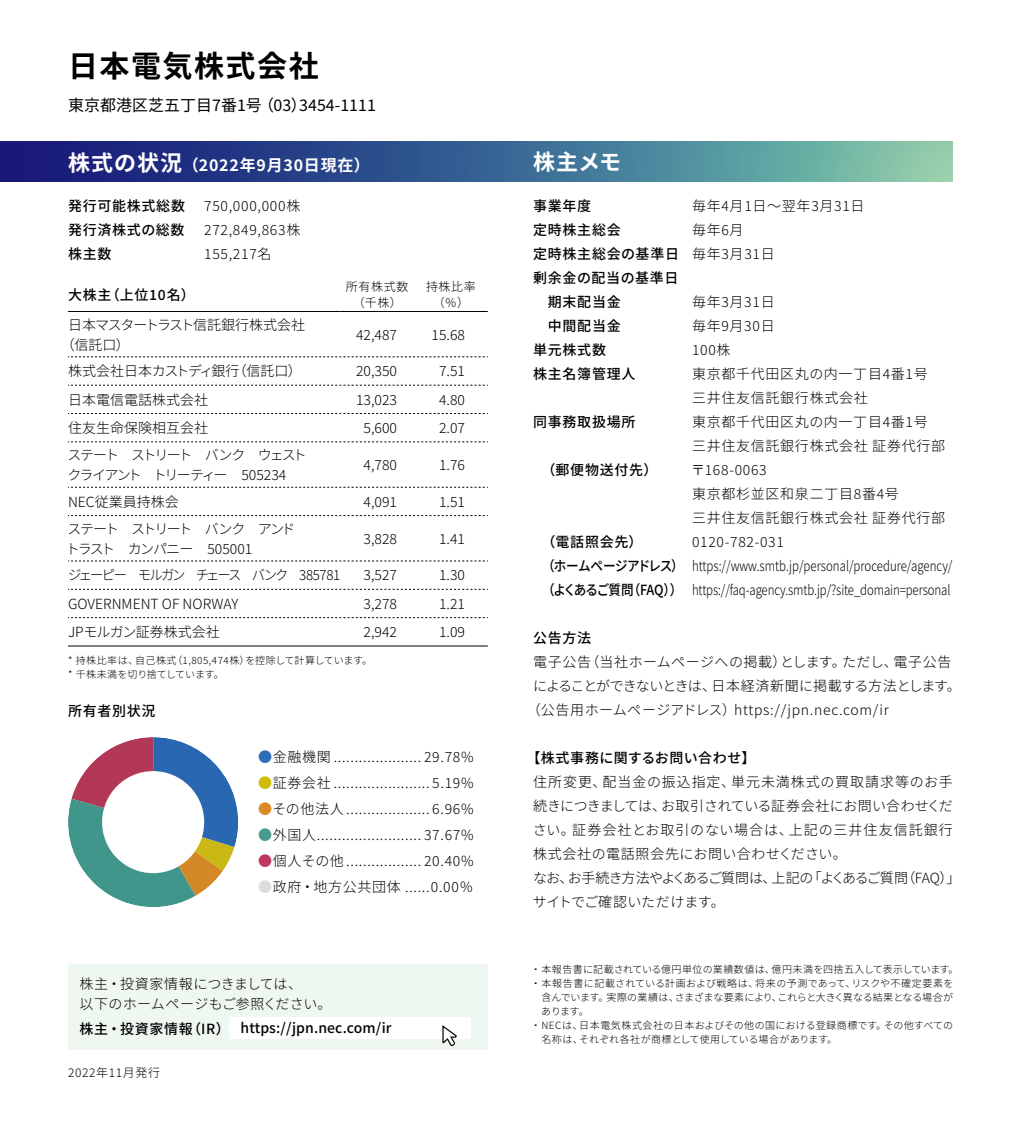
<style>
.page{position:relative;width:1021px;height:1134px;background:#fff}
.page>*{position:absolute;margin:0;border:0;box-sizing:border-box;transform-origin:0 0}
.JPN_Basic{font:700 30px "Noto Sans JP";letter-spacing:.05em;color:#000}
.JPN_Basic-2{font:700 22px "Noto Sans JP";color:#fff}
.JPN_Basic-3{font:16px "Noto Sans JP";color:#000}
.JPN_Basic-4{font:700 16px "Noto Sans JP";letter-spacing:.05em;color:#fff}
._03-本文{font:300 14px/24px "Noto Sans JP";color:#000}
._03-本文-2{font:300 14px/24px "Noto Sans JP";letter-spacing:.05em;color:#000}
._04-キャプション{font:300 14px "Noto Sans JP";letter-spacing:.05em;color:#000}
._03-本文-3{font:500 14px "Noto Sans JP";letter-spacing:.05em;color:#000}
._03-本文-4{font:300 14px "Noto Sans JP";color:#000;scale:.82 1}
._03-本文-5{font:300 14px/24px "Noto Sans JP";letter-spacing:-.04em;color:#000}
._03-本文-6{font:300 14px/20px "Noto Sans JP";letter-spacing:-.095em;color:#000}
._03-本文-7{font:300 14px/20px "Noto Sans JP";letter-spacing:.025em;color:#000}
._03-本文-8{font:300 14px "Noto Sans JP";letter-spacing:-.12em;color:#000;scale:.95 1}
._03-本文-9{font:500 14px "Noto Sans JP";letter-spacing:.01em;color:#000}
._03-本文-10{font:300 14px "Noto Sans JP";letter-spacing:-.115em;color:#000}
._03-本文-11{font:300 14px "Noto Sans JP";letter-spacing:-.145em;color:#000}
._03-本文-12{font:300 12px/16px "Noto Sans JP";letter-spacing:.05em;color:#000;text-align:center}
._04-キャプション-2{font:300 12px "Noto Sans JP";letter-spacing:.05em;color:#000}
._04-キャプション-3{font:300 10px/14px "Noto Sans JP";letter-spacing:.015em;color:#000;text-align:justify}
._04-キャプション-4{font:300 10px/14px "Noto Sans JP";letter-spacing:.035em;color:#000}
._04-キャプション-5{font:300 10px "Noto Sans JP";letter-spacing:.05em;color:#000}
._04-キャプション-6{font:300 10px "Noto Sans JP";letter-spacing:-.01em;color:#000}
.s1{font-size:22px}
.s2{font-weight:300}
.s3{font-weight:500}
.s4{color:#2d6fb6}
.s5{color:#cfbb0a}
.s6{color:#db8a24}
.s7{color:#489a8f}
.s8{color:#c1375c}
.s9{color:#dcdddd}
</style>
<div class="page">
<svg style="left:0;top:142px;width:952px;height:39px;background:#3f6892"></svg>
<svg style="left:68px;top:356px;width:420px;height:1px"></svg>
<svg style="left:68px;top:385px;width:420px;height:1px"></svg>
<svg style="left:68px;top:413px;width:420px;height:1px"></svg>
<svg style="left:68px;top:442px;width:420px;height:1px"></svg>
<svg style="left:68px;top:487px;width:420px;height:1px"></svg>
<svg style="left:68px;top:515px;width:420px;height:1px"></svg>
<svg style="left:68px;top:561px;width:420px;height:1px"></svg>
<svg style="left:68px;top:589px;width:420px;height:1px"></svg>
<svg style="left:68px;top:617px;width:420px;height:1px"></svg>
<hr style="left:68px;top:311px;width:272px;height:1px;background:#000">
<hr style="left:340px;top:311px;width:74px;height:1px;background:#000">
<hr style="left:414px;top:311px;width:74px;height:1px;background:#000">
<hr style="left:68px;top:645px;width:272px;height:1px;background:#000">
<hr style="left:340px;top:645px;width:74px;height:1px;background:#000">
<hr style="left:414px;top:645px;width:74px;height:1px;background:#000">
<div style="left:68px;top:964px;width:420px;height:85px;background:#eef7f0"></div>
<div style="left:229px;top:1017px;width:242px;height:21px;background:#fff"></div>
<svg style="left:442px;top:1025px;width:15px;height:21px"></svg>
<svg style="left:68px;top:737px;width:170px;height:170px"></svg>
<div style="left:102px;top:771px;width:102px;height:102px;background:#fff;border-radius:50%"></div>
<p class="JPN_Basic" style="left:68px;top:50px;width:252px">日本電気株式会社</p>
<p class="JPN_Basic-3" style="left:68px;top:97px;width:309px">東京都港区芝五丁目7番1号 （03）3454-1111</p>
<p class="JPN_Basic-4" style="left:68px;top:156px;width:303px"><span class="s1">株式の状況</span>（2022年9月30日現在）</p>
<p class="JPN_Basic-2" style="left:533px;top:149px;width:90px">株主メモ</p>
<p class="_03-本文-3" style="left:68px;top:198px;width:118px">発行可能株式総数</p>
<p class="_03-本文-2" style="left:204px;top:194px;width:98px">750,000,000株</p>
<p class="_03-本文-3" style="left:68px;top:222px;width:118px">発行済株式の総数</p>
<p class="_03-本文-2" style="left:204px;top:218px;width:98px">272,849,863株</p>
<p class="_03-本文-3" style="left:68px;top:246px;width:45px">株主数</p>
<p class="_03-本文" style="left:204px;top:242px;width:69px">155,217名</p>
<p class="_03-本文-3" style="left:68px;top:286px;width:128px">大株主（上位10名）</p>
<p class="_03-本文-12" style="left:346px;top:279px;width:64px">所有株式数（千株）</p>
<p class="_03-本文-12" style="left:426px;top:279px;width:51px">持株比率（％）</p>
<p class="_03-本文" style="left:61px;top:315px;width:246px;line-height:20px;text-indent:7px">日本マスタートラスト信託銀行株式会社（信託口）</p>
<p class="_03-本文" style="left:356px;top:323px;width:42px">42,487</p>
<p class="_03-本文" style="left:431px;top:323px;width:35px">15.68</p>
<p class="_03-本文" style="left:68px;top:359px;width:235px">株式会社日本カストディ銀行（信託口）</p>
<p class="_03-本文" style="left:356px;top:359px;width:42px">20,350</p>
<p class="_03-本文" style="left:439px;top:359px;width:27px">7.51</p>
<p class="_03-本文" style="left:68px;top:388px;width:141px">日本電信電話株式会社</p>
<p class="_03-本文" style="left:356px;top:388px;width:42px">13,023</p>
<p class="_03-本文" style="left:439px;top:388px;width:27px">4.80</p>
<p class="_03-本文" style="left:68px;top:416px;width:141px">住友生命保険相互会社</p>
<p class="_03-本文" style="left:363px;top:416px;width:35px">5,600</p>
<p class="_03-本文" style="left:439px;top:416px;width:27px">2.07</p>
<p class="_03-本文-11" style="left:67px;top:447px;width:241px">ステート　ストリート　バンク　ウェスト</p>
<p class="_03-本文-10" style="left:68px;top:467px;width:220px">クライアント　トリーティー　505234</p>
<p class="_03-本文-3" style="left:533px;top:198px;width:60px">事業年度</p>
<p class="_03-本文-2" style="left:692px;top:194px;width:174px">毎年4月1日～翌年3月31日</p>
<p class="_03-本文-3" style="left:533px;top:222px;width:89px">定時株主総会</p>
<p class="_03-本文" style="left:692px;top:218px;width:53px">毎年6月</p>
<p class="_03-本文-3" style="left:533px;top:246px;width:243px">定時株主総会の基準日 <span class="s2">毎年3月31日</span></p>
<p class="_03-本文-3" style="left:533px;top:270px;width:147px">剰余金の配当の基準日</p>
<p class="_03-本文-3" style="left:548px;top:294px;width:74px">期末配当金</p>
<p class="_03-本文-2" style="left:692px;top:290px;width:84px">毎年3月31日</p>
<p class="_03-本文-3" style="left:548px;top:318px;width:74px">中間配当金</p>
<p class="_03-本文-2" style="left:692px;top:314px;width:84px">毎年9月30日</p>
<p class="_03-本文-3" style="left:533px;top:342px;width:74px">単元株式数</p>
<p class="_03-本文" style="left:692px;top:338px;width:40px">100株</p>
<p class="_03-本文-3" style="left:533px;top:366px;width:104px">株主名簿管理人</p>
<p class="_03-本文-2" style="left:692px;top:362px;width:237px">東京都千代田区丸の内一丁目4番1号</p>
<p class="_03-本文-2" style="left:692px;top:386px;width:177px">三井住友信託銀行株式会社</p>
<p class="_03-本文-3" style="left:533px;top:414px;width:104px">同事務取扱場所</p>
<p class="_03-本文-2" style="left:692px;top:410px;width:237px">東京都千代田区丸の内一丁目4番1号</p>
<p class="_03-本文-2" style="left:692px;top:434px;width:255px">三井住友信託銀行株式会社証券代行部</p>
<p class="_03-本文-3" style="left:541px;top:462px;width:117px">（郵便物送付先）</p>
<p class="_03-本文-2" style="left:691px;top:458px;width:209px">〒168-0063<br>東京都杉並区和泉二丁目8番4号</p>
<p class="_03-本文-2" style="left:692px;top:506px;width:255px">三井住友信託銀行株式会社証券代行部</p>
<p class="_03-本文-3" style="left:541px;top:534px;width:103px">（電話照会先）</p>
<p class="_03-本文-2" style="left:692px;top:530px;width:93px">0120-782-031</p>
<p class="_03-本文-4" style="left:542px;top:558px;width:502px"><span class="s3">（ホームページアドレス）</span> https://www.smtb.jp/personal/procedure/agency/</p>
<p class="_03-本文-4" style="left:542px;top:582px;width:499px"><span class="s3">（よくあるご質問（FAQ））</span> https://faq-agency.smtb.jp/?site_domain=personal</p>
<p class="_03-本文-3" style="left:533px;top:630px;width:60px">公告方法</p>
<p class="_03-本文" style="left:533px;top:650px;width:429px">電子公告（当社ホームページへの掲載）とします。ただし、電子公告によることができないときは、日本経済新聞に掲載する方法とします。</p>
<p class="_03-本文-2" style="left:526px;top:698px;width:364px">（公告用ホームページアドレス）https://jpn.nec.com/ir</p>
<p class="_03-本文-3" style="left:526px;top:750px;width:230px">【株式事務に関するお問い合わせ】</p>
<p class="_03-本文" style="left:532px;top:770px;width:422px;text-align:justify">住所変更、配当金の振込指定、単元未満株式の買取請求等のお手続きにつきましては、お取引されている証券会社にお問い合わせください。証券会社とお取引のない場合は、上記の三井住友信託銀行株式会社の電話照会先にお問い合わせください。</p>
<p class="_03-本文-5" style="left:533px;top:866px;width:429px">なお、お手続き方法やよくあるご質問は、上記の「よくあるご質問（FAQ）」サイトでご確認いただけます。</p>
<p class="_03-本文" style="left:363px;top:453px;width:35px">4,780</p>
<p class="_03-本文" style="left:439px;top:453px;width:27px">1.76</p>
<p class="_03-本文" style="left:68px;top:490px;width:112px">NEC従業員持株会</p>
<p class="_03-本文" style="left:363px;top:490px;width:35px">4,091</p>
<p class="_03-本文" style="left:439px;top:490px;width:27px">1.51</p>
<p class="_03-本文-6" style="left:66px;top:519px;width:231px">ステート　ストリート　バンク　アンドトラスト　カンパニー　505001</p>
<p class="_03-本文" style="left:363px;top:527px;width:35px">3,828</p>
<p class="_03-本文" style="left:439px;top:527px;width:27px">1.41</p>
<p class="_03-本文-8" style="left:68px;top:567px;width:288px">ジェーピー　モルガン　チェース　バンク　385781</p>
<p class="_03-本文" style="left:363px;top:564px;width:35px">3,527</p>
<p class="_03-本文" style="left:439px;top:564px;width:27px">1.30</p>
<p class="_03-本文" style="left:68px;top:592px;width:172px">GOVERNMENT OF NORWAY</p>
<p class="_03-本文" style="left:363px;top:592px;width:35px">3,278</p>
<p class="_03-本文" style="left:439px;top:592px;width:27px">1.21</p>
<p class="_03-本文" style="left:68px;top:620px;width:153px">JPモルガン証券株式会社</p>
<p class="_03-本文" style="left:363px;top:620px;width:35px">2,942</p>
<p class="_03-本文" style="left:439px;top:620px;width:27px">1.09</p>
<p class="_04-キャプション-5" style="left:68px;top:654px;width:306px">* 持株比率は、自己株式（1,805,474株）を控除して計算しています。</p>
<p class="_04-キャプション-6" style="left:68px;top:668px;width:157px">* 千株未満を切り捨てしています。</p>
<p class="_03-本文-3" style="left:68px;top:703px;width:89px">所有者別状況</p>
<p class="_04-キャプション" style="left:258px;top:749px;width:217px"><span class="s4">●</span>金融機関 ..................... 29.78%</p>
<p class="_04-キャプション" style="left:258px;top:775px;width:217px"><span class="s5">●</span>証券会社 ....................... 5.19%</p>
<p class="_04-キャプション" style="left:258px;top:801px;width:217px"><span class="s6">●</span>その他法人 .................... 6.96%</p>
<p class="_04-キャプション" style="left:258px;top:827px;width:217px"><span class="s7">●</span>外国人......................... 37.67%</p>
<p class="_04-キャプション" style="left:258px;top:853px;width:217px"><span class="s8">●</span>個人その他 .................. 20.40%</p>
<p class="_04-キャプション" style="left:258px;top:879px;width:217px"><span class="s9">●</span>政府・地方公共団体 ......0.00％</p>
<p class="_03-本文-7" style="left:79px;top:975px;width:254px">株主・投資家情報につきましては、<br>以下のホームページもご参照ください。</p>
<p class="_03-本文-3" style="left:79px;top:1021px;width:152px">株主・投資家情報（IR）</p>
<p class="_03-本文-9" style="left:240px;top:1020px;width:153px">https://jpn.nec.com/ir</p>
<p class="_04-キャプション-2" style="left:68px;top:1065px;width:93px">2022年11月発行</p>
<p class="_04-キャプション-3" style="left:530px;top:962px;width:429px">・本報告書に記載されている億円単位の業績数値は、億円未満を四捨五入して表示しています。</p>
<p class="_04-キャプション-3" style="left:541px;top:976px;width:414px;text-indent:-11px">・本報告書に記載されている計画および戦略は、将来の予測であって、リスクや不確定要素を含んでいます。実際の業績は、さまざまな要素により、これらと大きく異なる結果となる場合があります。</p>
<p class="_04-キャプション-4" style="left:541px;top:1018px;width:413px;text-indent:-11px">・NECは、日本電気株式会社の日本およびその他の国における登録商標です。その他すべての名称は、それぞれ各社が商標として使用している場合があります。</p>
</div>
